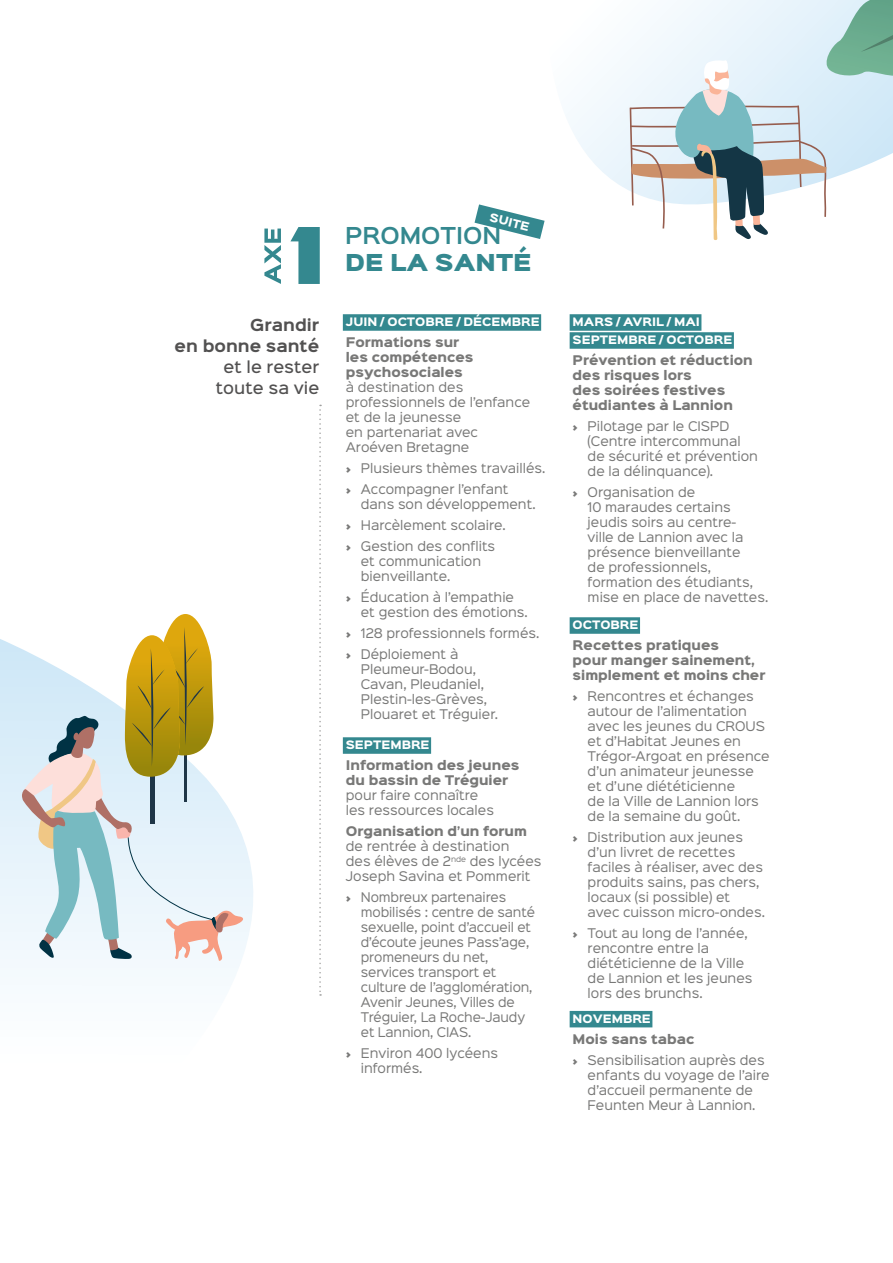
<style>
.page{position:relative;width:893px;height:1263px;background:#fff}
.page>*{position:absolute;margin:0;border:0;box-sizing:border-box;transform-origin:0 0}
.t1{font:100.05px "Camar";color:#34888f}
.t2{font:600 21px "Sinkin Sans 600";color:#34888f}
.t3{font:21px "Sinkin Sans 900 X Black";color:#34888f}
.t4{font:500 15px/21px "Sinkin Sans 500";color:#525151;text-align:center}
.t5{font:700 15px/21px "Sinkin Sans 700";color:#525151;text-align:right}
.t6{font:12px/15px "Sinkin Sans 400";color:#787877}
.t7{font:900 12px/15px "Sinkin Sans 800";color:#787877}
.t8{font:900 10.5px/18px "Sinkin Sans 800";color:#fff}
.s1{font-family:"Sinkin Sans 800";font-weight:900}
</style>
<div class="page">
<svg style="left:569px;top:58px;width:61px;height:133px"></svg>
<svg style="left:0;top:639px;width:322px;height:357px"></svg>
<svg style="left:22px;top:614px;width:221px;height:347px"></svg>
<svg style="left:319px;top:405px;width:2px;height:591px"></svg>
<div style="left:343px;top:314px;width:198px;height:17px;background:#34888f"></div>
<div style="left:343px;top:737px;width:88px;height:17px;background:#34888f"></div>
<svg style="left:264px;top:229px;width:17px;height:55px"></svg>
<svg style="left:475px;top:204px;width:70px;height:35px"></svg>
<div style="left:570px;top:314px;width:131px;height:17px;background:#34888f"></div>
<div style="left:570px;top:332px;width:164px;height:17px;background:#34888f"></div>
<div style="left:570px;top:617px;width:70px;height:17px;background:#34888f"></div>
<div style="left:570px;top:1011px;width:82px;height:16px;background:#34888f"></div>
<svg style="left:630px;top:0;width:263px;height:240px"></svg>
<h1 class="t1" style="left:288px;top:195px;width:35px">1</h1>
<p class="t5" style="left:175px;top:315px;width:146px">Grandir<br>en bonne santé</p>
<p class="t4" style="left:216px;top:355px;width:105px">et le rester toute sa vie</p>
<p class="t8" style="left:492px;top:209px;width:42px;rotate:14deg">SUITE</p>
<h2 class="t2" style="left:345px;top:217px;width:158px">PROMOTION</h2>
<h2 class="t3" style="left:345px;top:251px;width:188px">DE LA SANTÉ</h2>
<p class="t8" style="left:346px;top:314px;width:195px">JUIN / OCTOBRE / DÉCEMBRE</p>
<p class="t7" style="left:346px;top:336px;width:129px">Formations sur les compétences psychosociales</p>
<p class="t6" style="left:346px;top:379px;width:186px">à destination des professionnels de l’enfance et de la jeunesse<br>en partenariat avec<br>Aroéven Bretagne</p>
<p class="t6" style="left:346px;top:457px;width:201px;line-height:21px"><span class="s1">›</span> Plusieurs thèmes travaillés. <span class="s1">›</span> Accompagner l’enfant</p>
<p class="t6" style="left:346px;top:493px;width:191px;line-height:21px;text-indent:15px">dans son développement. <span class="s1">›</span> Harcèlement scolaire.<br><span class="s1">›</span> Gestion des conflits</p>
<p class="t6" style="left:361px;top:553px;width:122px">et communication bienveillante.</p>
<p class="t6" style="left:361px;top:589px;width:169px;text-indent:-15px"><span class="s1">›</span> Éducation à l’empathie et gestion des émotions.</p>
<p class="t6" style="left:346px;top:622px;width:195px;line-height:21px"><span class="s1">›</span> 128 professionnels formés. <span class="s1">›</span> Déploiement à</p>
<p class="t6" style="left:361px;top:661px;width:139px">Pleumeur-Bodou,<br>Cavan, Pleudaniel,<br>Plestin-les-Grèves,<br>Plouaret et Tréguier.</p>
<p class="t8" style="left:346px;top:737px;width:85px">SEPTEMBRE</p>
<p class="t7" style="left:346px;top:759px;width:175px">Information des jeunes du bassin de Tréguier</p>
<p class="t6" style="left:346px;top:787px;width:150px">pour faire connaître les ressources locales</p>
<p class="t7" style="left:346px;top:825px;width:183px">Organisation d’un forum</p>
<p class="t6" style="left:346px;top:838px;width:197px">de rentrée à destination<br>des élèves de 2<sup>nde</sup> des lycées<br>Joseph Savina et Pommerit</p>
<p class="t6" style="left:361px;top:889px;width:176px;text-indent:-15px"><span class="s1">›</span> Nombreux partenaires mobilisés : centre de santé sexuelle, point d’accueil et d’écoute jeunes Pass’age, promeneurs du net, services transport et culture de l’agglomération,<br>Avenir Jeunes, Villes de<br>Tréguier, La Roche-Jaudy et Lannion, CIAS.</p>
<p class="t6" style="left:361px;top:1045px;width:139px;text-indent:-15px"><span class="s1">›</span> Environ 400 lycéens informés.</p>
<p class="t8" style="left:573px;top:314px;width:161px">MARS / AVRIL / MAI<br>SEPTEMBRE / OCTOBRE</p>
<p class="t7" style="left:573px;top:354px;width:182px">Prévention et réduction des risques lors<br>des soirées festives étudiantes à Lannion</p>
<p class="t6" style="left:588px;top:418px;width:172px;text-indent:-15px"><span class="s1">›</span> Pilotage par le CISPD (Centre intercommunal de sécurité et prévention de la délinquance).</p>
<p class="t6" style="left:588px;top:484px;width:182px;text-indent:-15px"><span class="s1">›</span> Organisation de<br>10 maraudes certains jeudis soirs au centre-<br>ville de Lannion avec la présence bienveillante<br>de professionnels, formation des étudiants, mise en place de navettes.</p>
<p class="t8" style="left:573px;top:617px;width:67px">OCTOBRE</p>
<p class="t7" style="left:573px;top:639px;width:194px">Recettes pratiques<br>pour manger sainement, simplement et moins cher</p>
<p class="t6" style="left:588px;top:688px;width:183px;text-indent:-15px"><span class="s1">›</span> Rencontres et échanges autour de l’alimentation avec les jeunes du CROUS et d’Habitat Jeunes en<br>Trégor-Argoat en présence d’un animateur jeunesse et d’une diététicienne<br>de la Ville de Lannion lors de la semaine du goût.</p>
<p class="t6" style="left:588px;top:829px;width:179px;text-indent:-15px"><span class="s1">›</span> Distribution aux jeunes d’un livret de recettes faciles à réaliser, avec des produits sains, pas chers, locaux (si possible) et<br>avec cuisson micro-ondes.</p>
<p class="t6" style="left:588px;top:925px;width:166px;text-indent:-15px"><span class="s1">›</span> Tout au long de l’année, rencontre entre la diététicienne de la Ville de Lannion et les jeunes lors des brunchs.</p>
<p class="t8" style="left:573px;top:1010px;width:80px">NOVEMBRE</p>
<p class="t7" style="left:573px;top:1032px;width:123px">Mois sans tabac</p>
<p class="t6" style="left:588px;top:1051px;width:184px;text-indent:-15px"><span class="s1">›</span> Sensibilisation auprès des enfants du voyage de l’aire d’accueil permanente de<br>Feunten Meur à Lannion.</p>
</div>
